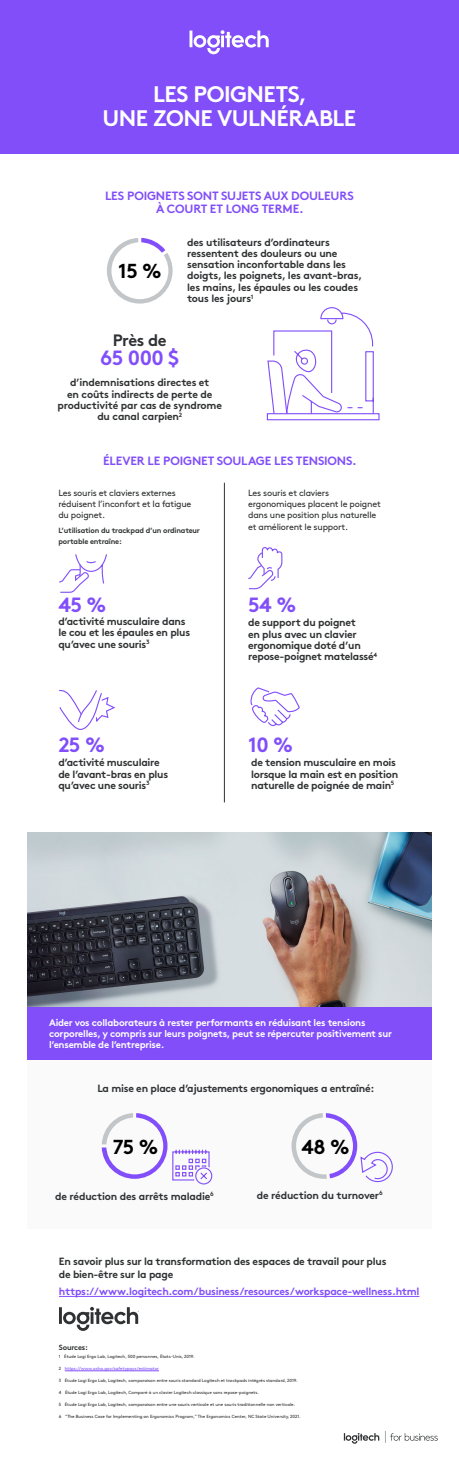
<style>
.page{position:relative;width:459px;height:1458px;background:#fff}
.page>*{position:absolute;margin:0;border:0;box-sizing:border-box;transform-origin:0 0}
.t1{font:700 22.5px/23.2px "Brown Pro";letter-spacing:-.025em;color:#fff;text-align:center}
.t2{font:700 20.62px "Brown Pro";letter-spacing:-.025em;color:#814efa}
.t3{font:700 20.25px "Brown Pro";color:#000}
.t4{font:700 16.5px "Brown Pro";letter-spacing:-.025em;color:#2f3132}
.t5{font:700 12px/12.8px "Brown Pro";letter-spacing:-.015em;color:#814efa;text-align:center}
.t6{font:700 10.5px/11.2px "Brown Pro";letter-spacing:-.025em;color:#2f3132}
.t7{font:700 10.5px "Brown Pro";letter-spacing:-.025em;color:#814efa}
.t8{font:700 9.75px/11.2px "Brown Pro";letter-spacing:-.025em;color:#fff}
.t9{font:9px/11.2px "Brown Pro";letter-spacing:-.025em;color:#2f3132}
.t10{font:700 7.5px/11.2px "Brown Pro";letter-spacing:-.025em;color:#2f3132}
.t11{font:4.5px "Brown Pro";letter-spacing:-.01em;color:#2f3132}
.t12{font:4.5px "Brown Pro";letter-spacing:-.01em;color:#814efa}
.s1{color:#2f3132}
</style>
<div class="page">
<div style="left:27px;top:1060px;width:405px;height:168px;background:#fafafb"></div>
<div style="left:27px;top:1007px;width:405px;height:53px;background:#814efa"></div>
<div style="left:0;top:0;width:459px;height:154px;background:#814efa"></div>
<svg style="left:190px;top:30px;width:79px;height:24px"></svg>
<hr style="left:65px;top:1371px;width:94px;height:1px;background:#814efa">
<svg style="left:59px;top:1307px;width:80px;height:24px"></svg>
<hr style="left:59px;top:1296px;width:360px;height:1px;background:#814efa">
<svg style="left:344px;top:1431px;width:94px;height:13px"></svg>
<hr style="left:224px;top:483px;width:1px;height:319px;background:#2f3132">
<svg style="left:248px;top:547px;width:35px;height:43px"></svg>
<img style="left:27px;top:833px;width:405px;height:174px">
<svg style="left:59px;top:554px;width:48px;height:39px"></svg>
<svg style="left:251px;top:687px;width:49px;height:39px"></svg>
<svg style="left:266px;top:307px;width:114px;height:114px"></svg>
<svg style="left:102px;top:1113px;width:111px;height:72px"></svg>
<div style="left:106px;top:1118px;width:57px;height:56px;background:#fafafb;border-radius:50%"></div>
<svg style="left:59px;top:689px;width:57px;height:41px"></svg>
<svg style="left:107px;top:238px;width:66px;height:66px"></svg>
<div style="left:111px;top:242px;width:57px;height:57px;background:#fff;border-radius:50%"></div>
<svg style="left:292px;top:1113px;width:101px;height:70px"></svg>
<div style="left:296px;top:1118px;width:57px;height:56px;background:#fafafb;border-radius:50%"></div>
<h1 class="t1" style="left:103px;top:80px;width:255px">LES POIGNETS,<br>UNE ZONE VULNÉRABLE</h1>
<p class="t5" style="left:105px;top:188px;width:250px">LES POIGNETS SONT SUJETS AUX DOULEURS<br>À COURT ET LONG TERME.</p>
<h3 class="t3" style="left:118px;top:255px;width:45px">15 %</h3>
<p class="t6" style="left:187px;top:235px;width:177px">des utilisateurs d’ordinateurs ressentent des douleurs ou une sensation inconfortable dans les doigts, les poignets, les avant-bras, les mains, les épaules ou les coudes tous les jours<sup>1</sup></p>
<h3 class="t4" style="left:113px;top:327px;width:55px">Près de</h3>
<h2 class="t2" style="left:100px;top:341px;width:80px">65 000 $</h2>
<p class="t6" style="left:57px;top:376px;width:166px;text-align:center">d’indemnisations directes et<br>en coûts indirects de perte de productivité par cas de syndrome du canal carpien<sup>2</sup></p>
<p class="t5" style="left:103px;top:453px;width:255px">ÉLEVER LE POIGNET SOULAGE LES TENSIONS.</p>
<p class="t9" style="left:58px;top:486px;width:135px">Les souris et claviers externes réduisent l’inconfort et la fatigue du poignet.</p>
<p class="t10" style="left:58px;top:524px;width:143px">L’utilisation du trackpad d’un ordinateur portable entraîne:</p>
<p class="t9" style="left:248px;top:486px;width:134px">Les souris et claviers ergonomiques placent le poignet dans une position plus naturelle et améliorent le support.</p>
<h2 class="t2" style="left:58px;top:588px;width:50px">45 %</h2>
<h2 class="t2" style="left:248px;top:588px;width:50px">54 %</h2>
<p class="t6" style="left:58px;top:615px;width:133px">d’activité musculaire dans le cou et les épaules en plus qu’avec une souris<sup>3</sup></p>
<p class="t6" style="left:248px;top:616px;width:131px">de support du poignet<br>en plus avec un clavier ergonomique doté d’un repose-poignet matelassé<sup>4</sup></p>
<h2 class="t2" style="left:58px;top:728px;width:48px">25 %</h2>
<h2 class="t2" style="left:248px;top:728px;width:47px">10 %</h2>
<p class="t6" style="left:58px;top:756px;width:111px">d’activité musculaire de l’avant-bras en plus qu’avec une souris<sup>3</sup></p>
<p class="t6" style="left:251px;top:756px;width:149px">de tension musculaire en mois lorsque la main est en position naturelle de poignée de main<sup>5</sup></p>
<p class="t8" style="left:49px;top:1016px;width:345px">Aider vos collaborateurs à rester performants en réduisant les tensions corporelles, y compris sur leurs poignets, peut se répercuter positivement sur l’ensemble de l’entreprise.</p>
<p class="t6" style="left:97px;top:1081px;width:279px">La mise en place d’ajustements ergonomiques a entraîné:</p>
<h3 class="t3" style="left:113px;top:1131px;width:47px">75 %</h3>
<h3 class="t3" style="left:302px;top:1130px;width:49px">48 %</h3>
<p class="t6" style="left:55px;top:1189px;width:160px">de réduction des arrêts maladie<sup>6</sup></p>
<p class="t6" style="left:257px;top:1188px;width:127px">de réduction du turnover<sup>6</sup></p>
<p class="t6" style="left:59px;top:1253px;width:329px;line-height:13.5px">En savoir plus sur la transformation des espaces de travail pour plus de bien-être sur la page</p>
<p class="t7" style="left:59px;top:1283px;width:362px">https://www.logitech.com/business/resources/workspace-wellness.html</p>
<p class="t10" style="left:59px;top:1341px;width:31px">Sources:</p>
<p class="t11" style="left:59px;top:1353px;width:137px">1 Étude Logi Ergo Lab, Logitech, 500 personnes, États-Unis, 2019.</p>
<p class="t12" style="left:59px;top:1365px;width:102px"><span class="s1">2</span> https://www.osha.gov/safetypays/estimator</p>
<p class="t11" style="left:59px;top:1377px;width:240px">3 Étude Logi Ergo Lab, Logitech, comparaison entre souris standard Logitech et trackpads intégrés standard, 2019.</p>
<p class="t11" style="left:59px;top:1389px;width:201px">4 Étude Logi Ergo Lab, Logitech, Comparé à un clavier Logitech classique sans repose-poignets.</p>
<p class="t11" style="left:59px;top:1401px;width:238px">5 Étude Logi Ergo Lab, Logitech, comparaison entre une souris verticale et une souris traditionnelle non verticale.</p>
<p class="t11" style="left:59px;top:1413px;width:243px">6 “The Business Case for Implementing an Ergonomics Program,” The Ergonomics Center, NC State University, 2021.</p>
</div>
